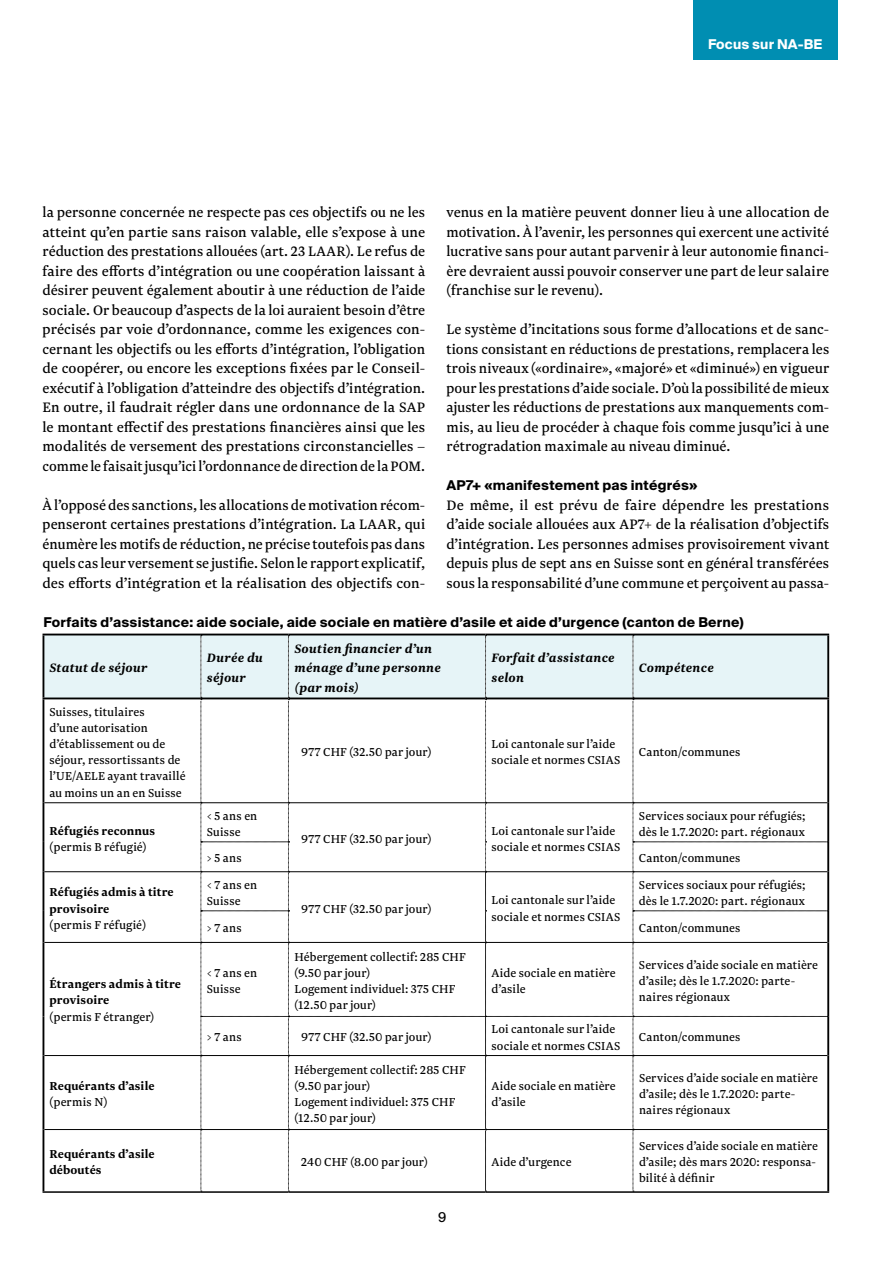
<style>
.page{position:relative;width:893px;height:1263px;background:#fff}
.page>*{position:absolute;margin:0;border:0;box-sizing:border-box;transform-origin:0 0}
.t1{font:16.05px/19.5px "Newzald";letter-spacing:.01em;color:#000;text-align:justify}
.t2{font:italic 700 14.25px/19.5px "Newzald";letter-spacing:.02em;color:#000}
.t3{font:13.5px/16.2px "Newzald";letter-spacing:.01em;color:#000}
.t4{font:700 13.5px "Suisse Intl";letter-spacing:.02em;color:#000}
.t5{font:700 13.5px/16.2px "Newzald";letter-spacing:.015em;color:#000}
.t6{font:700 13.5px "Suisse Intl";letter-spacing:.01em;color:#fff}
.t7{font:13.5px "Suisse Intl";color:#000}
</style>
<div class="page">
<div style="left:44px;top:635px;width:157px;height:62px;background:#e6f4f7"></div>
<hr style="left:43px;top:699px;width:1px;height:104px;background:#000">
<hr style="left:43px;top:803px;width:1px;height:39px;background:#000">
<hr style="left:43px;top:842px;width:1px;height:30px;background:#000">
<hr style="left:43px;top:872px;width:1px;height:39px;background:#000">
<hr style="left:43px;top:911px;width:1px;height:31px;background:#000">
<hr style="left:43px;top:942px;width:1px;height:74px;background:#000">
<hr style="left:43px;top:1016px;width:1px;height:39px;background:#000">
<hr style="left:43px;top:1055px;width:1px;height:74px;background:#000">
<hr style="left:44px;top:802px;width:157px;height:1px;background:#000">
<hr style="left:44px;top:871px;width:157px;height:1px;background:#000">
<hr style="left:44px;top:942px;width:157px;height:1px;background:#000">
<hr style="left:44px;top:1055px;width:157px;height:1px;background:#000">
<hr style="left:827px;top:699px;width:2px;height:104px;background:#000">
<hr style="left:827px;top:842px;width:2px;height:30px;background:#000">
<hr style="left:827px;top:911px;width:2px;height:31px;background:#000">
<hr style="left:827px;top:1016px;width:2px;height:39px;background:#000">
<hr style="left:827px;top:1055px;width:2px;height:74px;background:#000">
<hr style="left:43px;top:635px;width:1px;height:62px;background:#000">
<hr style="left:43px;top:697px;width:158px;height:2px;background:#000">
<hr style="left:633px;top:697px;width:196px;height:2px;background:#000">
<hr style="left:827px;top:635px;width:2px;height:62px;background:#000">
<hr style="left:43px;top:634px;width:158px;height:1px;background:#000">
<hr style="left:201px;top:634px;width:87px;height:1px;background:#000">
<hr style="left:288px;top:634px;width:198px;height:1px;background:#000">
<hr style="left:486px;top:634px;width:147px;height:1px;background:#000">
<hr style="left:633px;top:634px;width:196px;height:1px;background:#000">
<hr style="left:44px;top:1129px;width:157px;height:1px;background:#000">
<hr style="left:43px;top:1129px;width:1px;height:62px;background:#000">
<hr style="left:827px;top:1129px;width:2px;height:62px;background:#000">
<hr style="left:43px;top:1191px;width:158px;height:2px;background:#000">
<hr style="left:201px;top:1191px;width:87px;height:2px;background:#000">
<hr style="left:486px;top:1191px;width:147px;height:2px;background:#000">
<hr style="left:633px;top:1191px;width:196px;height:2px;background:#000">
<hr style="left:288px;top:1191px;width:198px;height:2px;background:#000">
<hr style="left:827px;top:803px;width:2px;height:39px;background:#000">
<hr style="left:827px;top:872px;width:2px;height:39px;background:#000">
<hr style="left:827px;top:942px;width:2px;height:74px;background:#000">
<svg style="left:201px;top:635px;width:627px;height:557px"></svg>
<div style="left:693px;top:0;width:145px;height:60px;background:#008eb2"></div>
<p class="t6" style="left:708px;top:36px;width:116px">Focus sur NA-BE</p>
<p class="t1" style="left:43px;top:202px;width:384px">la personne concernée ne respecte pas ces objectifs ou ne les atteint qu’en partie sans raison valable, elle s’expose à une réduction des prestations allouées (art. 23 LAAR). Le refus de faire des efforts d’intégration ou une coopération laissant à désirer peuvent également aboutir à une réduction de l’aide sociale. Or beaucoup d’aspects de la loi auraient besoin d’être précisés par voie d’ordonnance, comme les exigences con&shy;cernant les objectifs ou les efforts d’intégration, l’obligation de coopérer, ou encore les exceptions fixées par le Conseil&shy;exécutif à l’obligation d’atteindre des objectifs d’intégration.<br>En outre, il faudrait régler dans une ordonnance de la SAP le montant effectif des prestations financières ainsi que les modalités de versement des prestations circonstancielles – comme le faisait jusqu’ici l’ordonnance de direction de la POM.</p>
<p class="t1" style="left:43px;top:495px;width:384px">À l’opposé des sanctions, les allocations de motivation récom&shy;penseront certaines prestations d’intégration. La LAAR, qui énumère les motifs de réduction, ne précise toutefois pas dans quels cas leur versement se justifie. Selon le rapport explicatif, des efforts d’intégration et la réalisation des objectifs con-</p>
<p class="t1" style="left:446px;top:202px;width:384px">venus en la matière peuvent donner lieu à une allocation de motivation. À l’avenir, les personnes qui exercent une activité lucrative sans pour autant parvenir à leur autonomie financi&shy;ère devraient aussi pouvoir conserver une part de leur salaire (franchise sur le revenu).</p>
<p class="t1" style="left:446px;top:319px;width:384px">Le système d’incitations sous forme d’allocations et de sanc&shy;tions consistant en réductions de prestations, remplacera les trois niveaux («ordinaire», «majoré» et «diminué») en vigueur pour les prestations d’aide sociale. D’où la possibilité de mieux ajuster les réductions de prestations aux manquements com&shy;mis, au lieu de procéder à chaque fois comme jusqu’ici à une rétrogradation maximale au niveau diminué.</p>
<p class="t4" style="left:446px;top:478px;width:252px">AP7+ «manifestement pas intégrés»</p>
<p class="t1" style="left:446px;top:495px;width:384px">De même, il est prévu de faire dépendre les prestations d’aide sociale allouées aux AP7+ de la réalisation d’objectifs d’intégration. Les personnes admises provisoirement vivant depuis plus de sept ans en Suisse sont en général transférées sous la responsabilité d’une commune et perçoivent au passa-</p>
<p class="t4" style="left:43px;top:614px;width:702px">Forfaits d’assistance: aide sociale, aide sociale en matière d’asile et aide d’urgence (canton de Berne)</p>
<p class="t2" style="left:49px;top:658px;width:99px">Statut de séjour</p>
<p class="t2" style="left:207px;top:648px;width:58px">Durée du séjour</p>
<p class="t2" style="left:294px;top:638px;width:148px">Soutien financier d’un ménage d’une personne (par mois)</p>
<p class="t2" style="left:492px;top:648px;width:125px">Forfait d’assistance selon</p>
<p class="t2" style="left:639px;top:658px;width:76px">Compétence</p>
<p class="t3" style="left:49px;top:703px;width:138px">Suisses, titulaires<br>d’une autorisation d’établissement ou de séjour, ressortissants de l’UE/AELE ayant travaillé au moins un an en Suisse</p>
<p class="t3" style="left:301px;top:744px;width:132px">977 CHF (32.50 par jour)</p>
<p class="t3" style="left:492px;top:735px;width:130px">Loi cantonale sur l’aide sociale et normes CSIAS</p>
<p class="t3" style="left:639px;top:744px;width:103px">Canton/communes</p>
<p class="t5" style="left:49px;top:822px;width:107px">Réfugiés reconnus</p>
<p class="t3" style="left:49px;top:838px;width:99px">(permis B réfugié)</p>
<p class="t5" style="left:49px;top:884px;width:126px">Réfugiés admis à titre provisoire</p>
<p class="t3" style="left:49px;top:916px;width:98px">(permis F réfugié)</p>
<p class="t5" style="left:49px;top:975px;width:133px">Étrangers admis à titre provisoire</p>
<p class="t3" style="left:49px;top:1008px;width:106px">(permis F étranger)</p>
<p class="t5" style="left:49px;top:1077px;width:107px">Requérants d’asile</p>
<p class="t3" style="left:49px;top:1094px;width:59px">(permis N)</p>
<p class="t3" style="left:639px;top:807px;width:168px">Services sociaux pour réfugiés; dès le 1.7.2020: part. régionaux</p>
<p class="t3" style="left:207px;top:807px;width:52px">&lt; 5 ans en<br>Suisse</p>
<p class="t3" style="left:301px;top:830px;width:132px">977 CHF (32.50 par jour)</p>
<p class="t3" style="left:492px;top:822px;width:130px">Loi cantonale sur l’aide sociale et normes CSIAS</p>
<p class="t3" style="left:207px;top:850px;width:36px">&gt; 5 ans</p>
<p class="t3" style="left:639px;top:850px;width:103px">Canton/communes</p>
<p class="t3" style="left:639px;top:876px;width:168px">Services sociaux pour réfugiés; dès le 1.7.2020: part. régionaux</p>
<p class="t3" style="left:207px;top:876px;width:52px">&lt; 7 ans en<br>Suisse</p>
<p class="t3" style="left:301px;top:900px;width:132px">977 CHF (32.50 par jour)</p>
<p class="t3" style="left:492px;top:892px;width:130px">Loi cantonale sur l’aide sociale et normes CSIAS</p>
<p class="t3" style="left:207px;top:920px;width:36px">&gt; 7 ans</p>
<p class="t3" style="left:639px;top:920px;width:103px">Canton/communes</p>
<p class="t3" style="left:207px;top:964px;width:52px">&lt; 7 ans en<br>Suisse</p>
<p class="t3" style="left:294px;top:948px;width:173px">Hébergement collectif: 285 CHF (9.50 par jour)<br>Logement individuel: 375 CHF (12.50 par jour)</p>
<p class="t3" style="left:492px;top:964px;width:126px">Aide sociale en matière d’asile</p>
<p class="t3" style="left:639px;top:956px;width:181px">Services d’aide sociale en matière d’asile; dès le 1.7.2020: parte&shy;naires régionaux</p>
<p class="t3" style="left:207px;top:1029px;width:36px">&gt; 7 ans</p>
<p class="t3" style="left:301px;top:1029px;width:132px">977 CHF (32.50 par jour)</p>
<p class="t3" style="left:492px;top:1021px;width:130px">Loi cantonale sur l’aide sociale et normes CSIAS</p>
<p class="t3" style="left:639px;top:1029px;width:103px">Canton/communes</p>
<p class="t3" style="left:294px;top:1061px;width:173px">Hébergement collectif: 285 CHF (9.50 par jour)<br>Logement individuel: 375 CHF (12.50 par jour)</p>
<p class="t3" style="left:492px;top:1077px;width:126px">Aide sociale en matière d’asile</p>
<p class="t3" style="left:639px;top:1069px;width:181px">Services d’aide sociale en matière d’asile; dès le 1.7.2020: parte&shy;naires régionaux</p>
<p class="t5" style="left:49px;top:1145px;width:107px">Requérants d’asile déboutés</p>
<p class="t3" style="left:301px;top:1154px;width:128px">240 CHF (8.00 par jour)</p>
<p class="t3" style="left:492px;top:1154px;width:81px">Aide d’urgence</p>
<p class="t7" style="left:438px;top:1209px;width:10px">9</p>
<p class="t3" style="left:639px;top:1137px;width:181px">Services d’aide sociale en matière d’asile; dès mars 2020: responsa&shy;bilité à définir</p>
</div>
